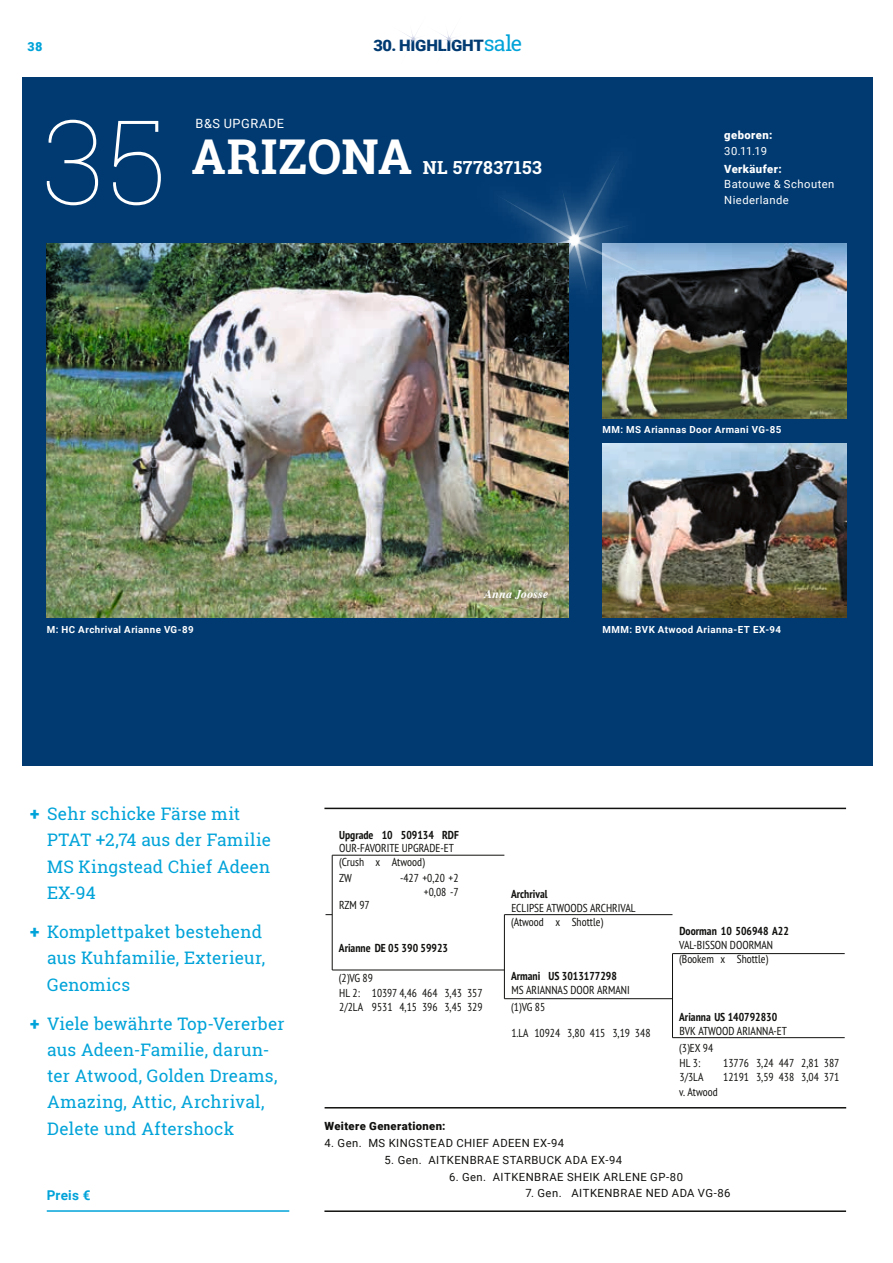
<style>
.page{position:relative;width:893px;height:1263px;background:#fff}
.page>*{position:absolute;margin:0;border:0;box-sizing:border-box;transform-origin:0 0}
.t1{font:100 117px "Roboto Slab";color:#fff}
.t2{font:700 48px "Roboto Slab";letter-spacing:.01em;color:#fff}
.t3{font:700 18px "Roboto Slab";letter-spacing:.025em;color:#fff}
.t4{font:17.25px/26.2px "Roboto Slab";letter-spacing:.01em;color:#00a3d9}
.t5{font:900 15.75px "Roboto";letter-spacing:-.02em;color:#003a71;scale:1.05 1}
.t6{font:700 13.5px "Roboto";letter-spacing:.015em;color:#00a3d9}
.t7{font:12.75px "Roboto";letter-spacing:.045em;color:#fff}
.t8{font:900 12.45px "Roboto";color:#00a3d9}
.t9{font:italic 700 12px "Times LT";letter-spacing:.015em;color:#fff}
.t10{font:condensed 11.55px/13.6px "PT Sans";color:#11110f}
.t11{font:700 condensed 11.55px "PT Sans";color:#11110f}
.t12{font:11.25px "Roboto";letter-spacing:.04em;color:#11110f}
.t13{font:11.25px/15.8px "Roboto";letter-spacing:.04em;color:#fff}
.t14{font:900 11.25px "Roboto";letter-spacing:.035em;color:#11110f}
.t15{font:900 11.25px "Roboto";letter-spacing:.035em;color:#fff}
.t16{font:700 9.75px "Roboto";letter-spacing:.045em;color:#fff}
.s1{font-family:"Roboto Slab";font-weight:400;font-size:21.3px;color:#00a3d9}
.s2{font-family:"Roboto";font-weight:900}
.s3{font-weight:400}
</style>
<div class="page">
<svg style="left:404px;top:31px;width:57px;height:18px"></svg>
<div style="left:23px;top:77px;width:850px;height:688px;background:#003a71"></div>
<hr style="left:324px;top:808px;width:522px;height:1px;background:#11110f">
<hr style="left:324px;top:1210px;width:522px;height:2px;background:#11110f">
<hr style="left:325px;top:1107px;width:521px;height:1px;background:#11110f">
<hr style="left:47px;top:1210px;width:242px;height:2px;background:#00a3d9">
<hr style="left:332px;top:855px;width:172px;height:1px;background:#11110f">
<hr style="left:332px;top:970px;width:172px;height:1px;background:#11110f">
<hr style="left:504px;top:914px;width:168px;height:1px;background:#11110f">
<hr style="left:504px;top:998px;width:168px;height:1px;background:#11110f">
<hr style="left:672px;top:953px;width:173px;height:1px;background:#11110f">
<hr style="left:672px;top:1037px;width:173px;height:1px;background:#11110f">
<hr style="left:332px;top:855px;width:1px;height:115px;background:#11110f">
<hr style="left:504px;top:915px;width:1px;height:84px;background:#11110f">
<hr style="left:672px;top:953px;width:1px;height:85px;background:#11110f">
<img style="left:602px;top:244px;width:244px;height:174px">
<img style="left:602px;top:443px;width:244px;height:175px">
<svg style="left:477px;top:243px;width:217px;height:107px;background:#61696a"></svg>
<svg style="left:487px;top:157px;width:196px;height:182px"></svg>
<img style="left:47px;top:244px;width:521px;height:374px">
<p class="t8" style="left:27px;top:38px;width:17px">38</p>
<h3 class="t5" style="left:373px;top:34px;width:143px">30. HIGHLIGHT<span class="s1">sale</span></h3>
<h1 class="t1" style="left:43px;top:81px;width:127px">35</h1>
<p class="t7" style="left:196px;top:114px;width:90px">B&amp;S UPGRADE</p>
<h2 class="t2" style="left:191px;top:123px;width:222px">ARIZONA</h2>
<h3 class="t3" style="left:423px;top:155px;width:121px">NL 577837153</h3>
<p class="t15" style="left:724px;top:127px;width:50px">geboren:</p>
<p class="t13" style="left:724px;top:142px;width:44px">30.11.19</p>
<p class="t15" style="left:724px;top:161px;width:59px">Verkäufer:</p>
<p class="t13" style="left:724px;top:176px;width:112px">Batouwe &amp; Schouten<br>Niederlande</p>
<p class="t16" style="left:602px;top:423px;width:180px">MM: MS Ariannas Door Armani VG-85</p>
<p class="t9" style="left:484px;top:587px;width:66px">Anna Joosse</p>
<p class="t16" style="left:47px;top:622px;width:148px">M: HC Archrival Arianne VG-89</p>
<p class="t16" style="left:602px;top:622px;width:180px">MMM: BVK Atwood Arianna-ET EX-94</p>
<h3 class="t4" style="left:47px;top:801px;width:225px;text-indent:-17px"><span class="s2">+</span> Sehr schicke Färse mit<br>PTAT +2,74 aus der Familie<br>MS Kingstead Chief Adeen<br>EX-94</h3>
<h3 class="t4" style="left:47px;top:918px;width:220px;text-indent:-17px"><span class="s2">+</span> Komplettpaket bestehend aus Kuhfamilie, Exterieur,<br>Genomics</h3>
<h3 class="t4" style="left:47px;top:1010px;width:239px;text-indent:-17px"><span class="s2">+</span> Viele bewährte Top-Vererber aus Adeen-Familie, darun&shy;ter Atwood, Golden Dreams,<br>Amazing, Attic, Archrival,<br>Delete und Aftershock</h3>
<p class="t11" style="left:339px;top:827px;width:121px">Upgrade 10 509134 RDF</p>
<p class="t10" style="left:339px;top:841px;width:116px">OUR-FAVORITE UPGRADE-ET (Crush x Atwood)</p>
<p class="t10" style="left:339px;top:871px;width:14px">ZW</p>
<p class="t10" style="left:400px;top:871px;width:60px;text-align:right">-427 +0,20 +2 +0,08 -7</p>
<p class="t10" style="left:339px;top:898px;width:32px">RZM 97</p>
<p class="t11" style="left:339px;top:940px;width:111px">Arianne DE 05 390 59923</p>
<p class="t10" style="left:339px;top:970px;width:145px;line-height:15.1px">(2)VG 89<br>HL 2: 10397 4,46 464 3,43 357</p>
<p class="t10" style="left:339px;top:1000px;width:145px">2/2LA 9531 4,15 396 3,45 329</p>
<p class="t11" style="left:511px;top:886px;width:38px">Archrival</p>
<p class="t10" style="left:511px;top:901px;width:126px">ECLIPSE ATWOODS ARCHRIVAL (Atwood x Shottle)</p>
<p class="t11" style="left:511px;top:968px;width:107px">Armani US 3013177298</p>
<p class="t10" style="left:511px;top:981px;width:120px;line-height:17.1px">MS ARIANNAS DOOR ARMANI (1)VG 85</p>
<p class="t10" style="left:511px;top:1026px;width:141px">1.LA 10924 3,80 415 3,19 348</p>
<p class="t11" style="left:679px;top:923px;width:111px">Doorman 10 506948 A22</p>
<p class="t10" style="left:679px;top:938px;width:95px">VAL-BISSON DOORMAN (Bookem x Shottle)</p>
<p class="t11" style="left:679px;top:1009px;width:100px">Arianna US 140792830</p>
<p class="t10" style="left:679px;top:1022px;width:109px;line-height:17.1px">BVK ATWOOD ARIANNA-ET (3)EX 94</p>
<p class="t10" style="left:679px;top:1056px;width:22px">HL 3:</p>
<p class="t10" style="left:723px;top:1056px;width:118px">13776 3,24 447 2,81 387</p>
<p class="t10" style="left:679px;top:1070px;width:26px">3/3LA</p>
<p class="t10" style="left:723px;top:1070px;width:118px">12191 3,59 438 3,04 371</p>
<p class="t10" style="left:679px;top:1085px;width:40px">v. Atwood</p>
<p class="t14" style="left:325px;top:1118px;width:123px">Weitere Generationen:</p>
<p class="t12" style="left:325px;top:1135px;width:241px">4. Gen. MS KINGSTEAD CHIEF ADEEN EX-94</p>
<p class="t12" style="left:385px;top:1152px;width:239px">5. Gen. AITKENBRAE STARBUCK ADA EX-94</p>
<p class="t12" style="left:449px;top:1169px;width:235px">6. Gen. AITKENBRAE SHEIK ARLENE GP-80</p>
<p class="t11" style="left:556px;top:1171px;width:72px"><span class="s3">geb.:</span> 13.12.2019</p>
<p class="t6" style="left:47px;top:1185px;width:45px">Preis €</p>
<p class="t12" style="left:526px;top:1185px;width:206px">7. Gen. AITKENBRAE NED ADA VG-86</p>
</div>
